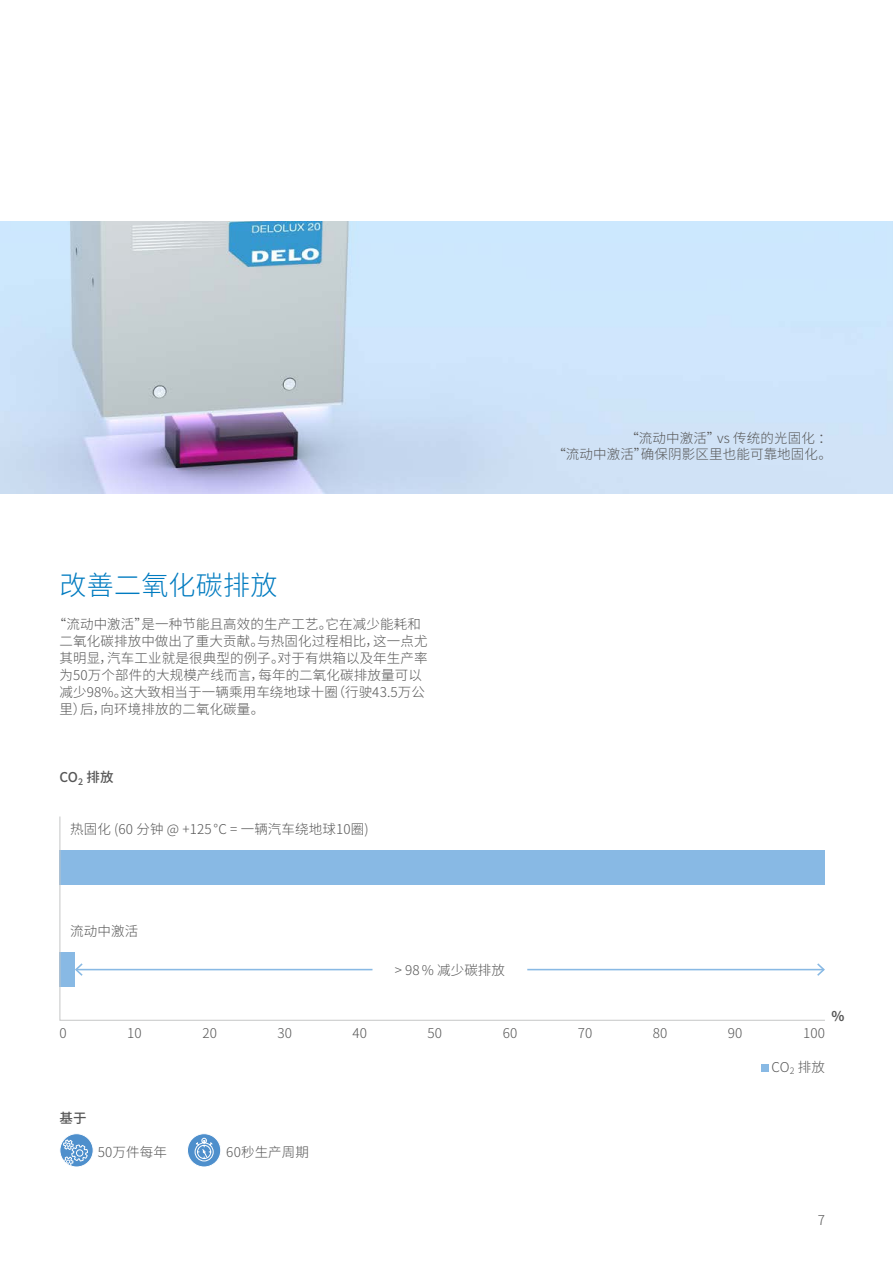
<style>
.page{position:relative;width:893px;height:1263px;background:#fff}
.page>*{position:absolute;margin:0;border:0;box-sizing:border-box;transform-origin:0 0}
.t1{font:300 27px "Noto Sans CJ Ksc";letter-spacing:.01em;color:#007bc0}
.t2{font:300 13.5px/17px "Noto Sans CJ Ksc";letter-spacing:.01em;color:#565656}
.t3{font:500 13.5px "Noto Sans CJ Ksc";color:#565656}
.t4{font:700 13.5px "Noto Sans CJ Ksc";color:#565656}
</style>
<div class="page">
<img style="left:0;top:221px;width:893px;height:272px">
<div style="left:761px;top:1064px;width:7px;height:8px;background:#88b9e4"></div>
<svg style="left:59px;top:816px;width:766px;height:205px"></svg>
<svg style="left:60px;top:1134px;width:33px;height:33px"></svg>
<svg style="left:63px;top:1135px;width:25px;height:30px"></svg>
<div style="left:60px;top:1133px;width:34px;height:34px;border:1px solid #fff;border-radius:50%"></div>
<svg style="left:187px;top:1134px;width:34px;height:33px"></svg>
<svg style="left:194px;top:1137px;width:20px;height:25px"></svg>
<div style="left:187px;top:1133px;width:34px;height:34px;border:1px solid #fff;border-radius:50%"></div>
<h1 class="t1" style="left:60px;top:570px;width:219px">改善二氧化碳排放</h1>
<p class="t2" style="left:60px;top:616px;width:370px;text-indent:-7px">“流动中激活”是一种节能且高效的生产工艺。它在减少能耗和二氧化碳排放中做出了重大贡献。与热固化过程相比，这一点尤其明显，汽车工业就是很典型的例子。对于有烘箱以及年生产率为50万个部件的大规模产线而言，每年的二氧化碳排放量可以减少98%。这大致相当于一辆乘用车绕地球十圈（行驶43.5万公里）后，向环境排放的二氧化碳量。</p>
<p class="t3" style="left:60px;top:770px;width:56px">CO<sub>2</sub> 排放</p>
<p class="t2" style="left:70px;top:820px;width:300px">热固化 (60 分钟 @ +125 °C = 一辆汽车绕地球10圈)</p>
<p class="t2" style="left:70px;top:922px;width:70px">流动中激活</p>
<p class="t2" style="left:395px;top:962px;width:112px">&gt; 98% 减少碳排放</p>
<p class="t2" style="left:552px;top:430px;width:281px;line-height:16.5px;text-align:right">“流动中激活”vs 传统的光固化 ：<br>“流动中激活”确保阴影区里也能可靠地固化。</p>
<p class="t4" style="left:831px;top:1008px;width:14px">%</p>
<p class="t2" style="left:60px;top:1024px;width:9px">0</p>
<p class="t2" style="left:127px;top:1024px;width:16px">10</p>
<p class="t2" style="left:202px;top:1024px;width:16px">20</p>
<p class="t2" style="left:277px;top:1024px;width:16px">30</p>
<p class="t2" style="left:352px;top:1024px;width:16px">40</p>
<p class="t2" style="left:428px;top:1024px;width:16px">50</p>
<p class="t2" style="left:503px;top:1024px;width:16px">60</p>
<p class="t2" style="left:578px;top:1024px;width:16px">70</p>
<p class="t2" style="left:653px;top:1024px;width:16px">80</p>
<p class="t2" style="left:728px;top:1024px;width:16px">90</p>
<p class="t2" style="left:803px;top:1024px;width:23px">100</p>
<p class="t3" style="left:60px;top:1110px;width:29px">基于</p>
<p class="t2" style="left:98px;top:1143px;width:71px">50万件每年</p>
<p class="t2" style="left:226px;top:1143px;width:84px">60秒生产周期</p>
<p class="t2" style="left:772px;top:1058px;width:55px">CO<sub>2</sub> 排放</p>
<p class="t2" style="left:818px;top:1211px;width:9px">7</p>
</div>
